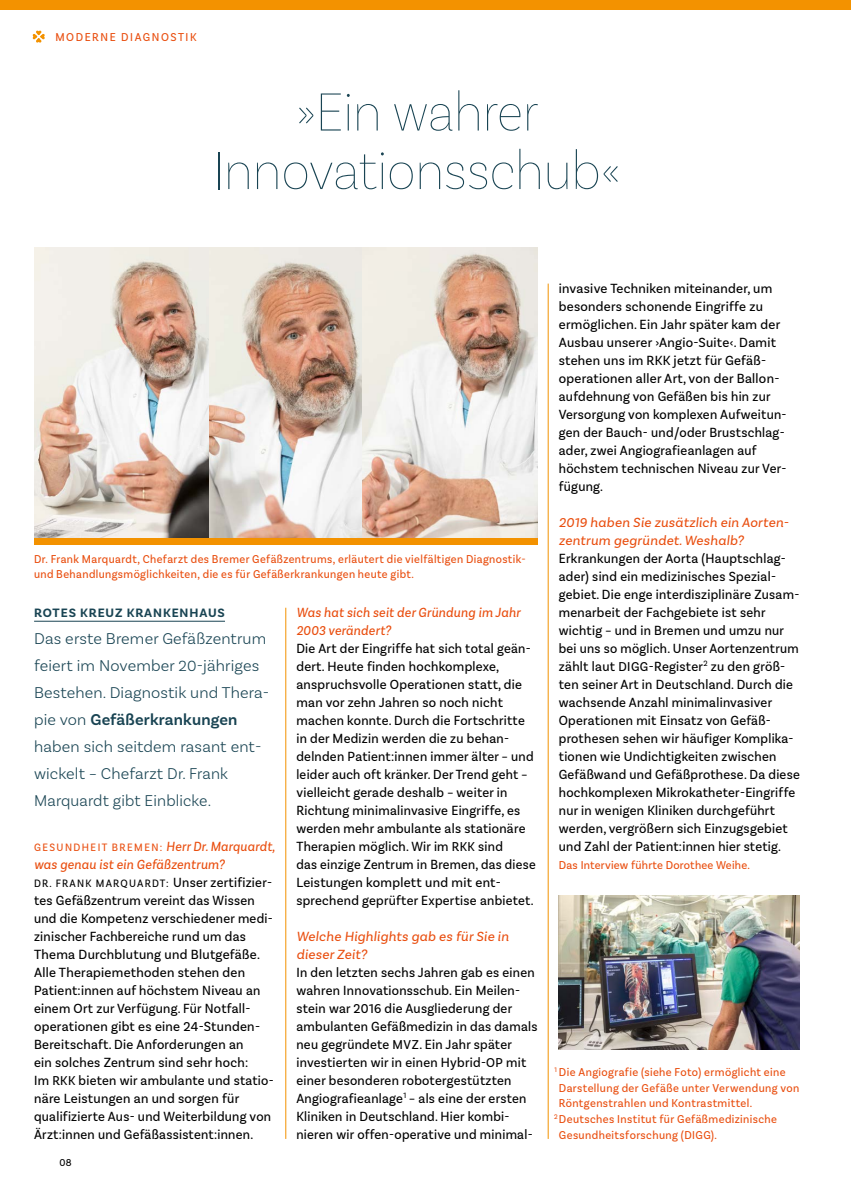
<style>
.page{position:relative;width:851px;height:1191px;background:#fff}
.page>*{position:absolute;margin:0;border:0;box-sizing:border-box;transform-origin:0 0}
.t1{font:100 57px/58.5px "Basic Sans Narrow";letter-spacing:-.015em;color:#194453;text-align:center}
.t2{font:300 16.5px/27px "Basic Sans";letter-spacing:.01em;color:#194453}
.t3{font:13.95px/18px "Basic Sans Narrow";letter-spacing:.02em;color:#000}
.t4{font:italic 13.95px/18px "Basic Sans";letter-spacing:.02em;color:#e94e0f}
.t5{font:italic 13.95px "Basic Sans Narrow";letter-spacing:.02em;color:#e94e0f}
.t6{font:700 12.75px "Basic Sans";letter-spacing:.07em;color:#194453}
.t7{font:12px/15.8px "Basic Sans Narrow";letter-spacing:.035em;color:#e94e0f}
.t8{font:12px "Basic Sans Narrow";letter-spacing:.13em;color:#e94e0f}
.t9{font:11.25px "Basic Sans Narrow";letter-spacing:.11em;color:#000}
.t10{font:11.25px "Basic Sans Narrow";letter-spacing:.13em;color:#e94e0f}
.t11{font:10.5px "Basic Sans Narrow";color:#000}
.s1{font-size:15.6px}
.s2{font-weight:600}
.s3{font-style:italic;font-size:13.95px}
.s4{font-size:13.95px}
.s5{font-size:13.5px}
.s6{font-style:italic;color:#e94e0f}
.s7{font-style:italic;font-size:13.5px;color:#e94e0f}
</style>
<div class="page">
<img style="left:34px;top:247px;width:175px;height:291px">
<svg style="left:209px;top:247px;width:153px;height:291px"></svg>
<svg style="left:362px;top:247px;width:175px;height:291px"></svg>
<div style="left:34px;top:538px;width:503px;height:6px;background:#f39200"></div>
<img style="left:558px;top:896px;width:241px;height:153px">
<div style="left:0;top:0;width:850px;height:9px;background:#f39200"></div>
<svg style="left:33px;top:30px;width:12px;height:13px"></svg>
<hr style="left:34px;top:621px;width:191px;height:1px;background:#194453">
<hr style="left:285px;top:607px;width:1px;height:532px;background:#f39200">
<hr style="left:548px;top:284px;width:1px;height:854px;background:#f39200">
<p class="t8" style="left:55px;top:30px;width:143px">MODERNE DIAGNOSTIK</p>
<h1 class="t1" style="left:212px;top:83px;width:410px">»Ein wahrer<br>Innovationsschub«</h1>
<p class="t7" style="left:34px;top:551px;width:493px">Dr. Frank Marquardt, Chefarzt des Bremer Gefäßzentrums, erläutert die vielfältigen Diagnostik&shy;und Behandlungsmöglichkeiten, die es für Gefäßerkrankungen heute gibt.</p>
<p class="t6" style="left:34px;top:605px;width:192px">ROTES KREUZ KRANKENHAUS</p>
<p class="t2" style="left:34px;top:624px;width:236px">Das erste Bremer Gefäßzentrum feiert im November <span class="s1">20</span>-jähriges<br>Bestehen. Diagnostik und Thera&shy;pie von <span class="s2">Gefäßerkrankungen </span>haben sich seitdem rasant ent&shy;wickelt – Chefarzt Dr. Frank<br>Marquardt gibt Einblicke.</p>
<p class="t10" style="left:34px;top:841px;width:242px">GESUNDHEIT BREMEN: <span class="s3">Herr Dr. Marquardt,</span></p>
<p class="t5" style="left:34px;top:856px;width:192px">was genau ist ein Gefäßzentrum?</p>
<p class="t9" style="left:34px;top:877px;width:239px">DR. FRANK MARQUARDT: <span class="s4">Unser zertifizier-</span></p>
<p class="t3" style="left:34px;top:891px;width:241px">tes Gefäßzentrum vereint das Wissen und die Kompetenz verschiedener medi&shy;zinischer Fachbereiche rund um das Thema Durchblutung und Blutgefäße.<br>Alle Therapiemethoden stehen den Patient:innen auf höchstem Niveau an einem Ort zur Verfügung. Für Notfall&shy;operationen gibt es eine <span class="s5">24</span>-Stunden-Bereitschaft. Die Anforderungen an<br>ein solches Zentrum sind sehr hoch:<br>Im <span class="s5">RKK</span> bieten wir ambulante und statio&shy;näre Leistungen an und sorgen für qualifizierte Aus- und Weiterbildung von Ärzt:innen und Gefäßassistent:innen.</p>
<p class="t11" style="left:60px;top:1156px;width:14px">08</p>
<p class="t3" style="left:296px;top:603px;width:241px"><span class="s6">Was hat sich seit der Gründung im Jahr </span><span class="s7">2003</span> <span class="s6">verändert?<br></span>Die Art der Eingriffe hat sich total geän&shy;dert. Heute finden hochkomplexe, anspruchsvolle Operationen statt, die man vor zehn Jahren so noch nicht machen konnte. Durch die Fortschritte in der Medizin werden die zu behan&shy;delnden Patient:innen immer älter – und leider auch oft kränker. Der Trend geht – vielleicht gerade deshalb – weiter in Richtung minimalinvasive Eingriffe, es werden mehr ambulante als stationäre Therapien möglich. Wir im <span class="s5">RKK</span> sind<br>das einzige Zentrum in Bremen, das diese Leistungen komplett und mit ent&shy;sprechend geprüfter Expertise anbietet.</p>
<p class="t4" style="left:296px;top:927px;width:214px">Welche Highlights gab es für Sie in dieser Zeit?</p>
<p class="t3" style="left:296px;top:963px;width:242px">In den letzten sechs Jahren gab es einen wahren Innovationsschub. Ein Meilen&shy;stein war <span class="s5">2016</span> die Ausgliederung der ambulanten Gefäßmedizin in das damals neu gegründete <span class="s5">MVZ</span>. Ein Jahr später investierten wir in einen Hybrid-<span class="s5">OP</span> mit einer besonderen robotergestützten Angiografieanlage<sup>1</sup> – als eine der ersten Kliniken in Deutschland. Hier kombi&shy;nieren wir offen-operative und minimal-</p>
<p class="t3" style="left:558px;top:279px;width:229px">invasive Techniken miteinander, um besonders schonende Eingriffe zu ermöglichen. Ein Jahr später kam der Ausbau unserer ›Angio-Suite‹. Damit stehen uns im RKK jetzt für Gefäß&shy;operationen aller Art, von der Ballon&shy;aufdehnung von Gefäßen bis hin zur Versorgung von komplexen Aufweitun&shy;gen der Bauch- und/oder Brustschlag&shy;ader, zwei Angiografieanlagen auf höchstem technischen Niveau zur Ver&shy;fügung.</p>
<p class="t4" style="left:558px;top:513px;width:231px"><span class="s5">2019</span> haben Sie zusätzlich ein Aorten&shy;zentrum gegründet. Weshalb?</p>
<p class="t3" style="left:558px;top:549px;width:242px">Erkrankungen der Aorta (Hauptschlag&shy;ader) sind ein medizinisches Spezial&shy;gebiet. Die enge interdisziplinäre Zusam&shy;menarbeit der Fachgebiete ist sehr wichtig – und in Bremen und umzu nur bei uns so möglich. Unser Aortenzentrum zählt laut <span class="s5">DIGG</span>-Register<sup>2</sup> zu den größ&shy;ten seiner Art in Deutschland. Durch die wachsende Anzahl minimalinvasiver Operationen mit Einsatz von Gefäß&shy;prothesen sehen wir häufiger Komplika&shy;tionen wie Undichtigkeiten zwischen Gefäßwand und Gefäßprothese. Da diese hochkomplexen Mikrokatheter-Eingriffe nur in wenigen Kliniken durchgeführt werden, vergrößern sich Einzugsgebiet und Zahl der Patient:innen hier stetig.</p>
<p class="t7" style="left:558px;top:857px;width:192px">Das Interview führte Dorothee Weihe.</p>
<p class="t7" style="left:554px;top:1064px;width:232px"><sup>1</sup> Die Angiografie (siehe Foto) ermöglicht eine</p>
<p class="t7" style="left:558px;top:1080px;width:242px">Darstellung der Gefäße unter Verwendung von</p>
<p class="t7" style="left:558px;top:1095px;width:195px">Röntgenstrahlen und Kontrastmittel.</p>
<p class="t7" style="left:554px;top:1111px;width:224px"><sup>2</sup>Deutsches Institut für Gefäßmedizinische</p>
<p class="t7" style="left:558px;top:1127px;width:160px">Gesundheitsforschung (DIGG).</p>
</div>
